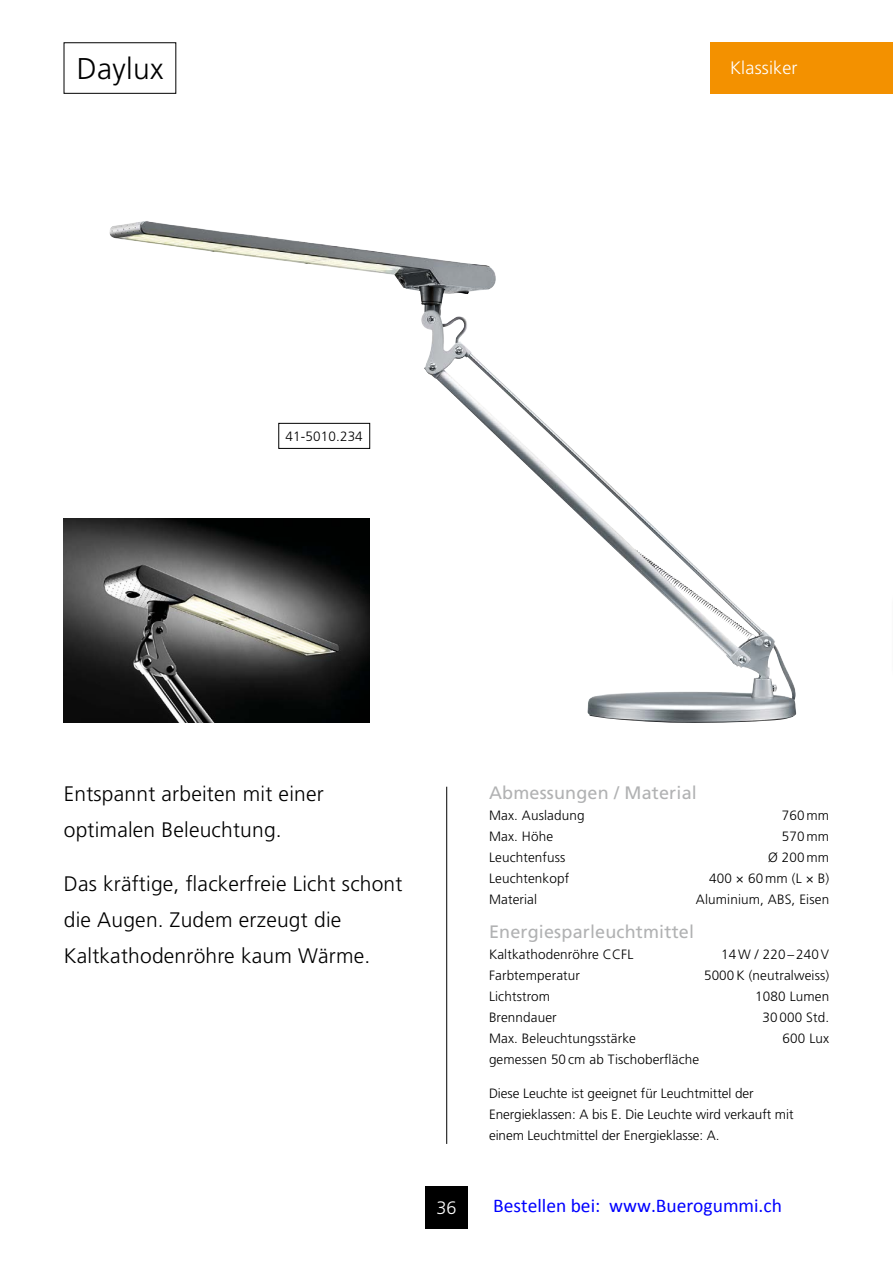
<style>
.page{position:relative;width:893px;height:1263px;background:#fff}
.page>*{position:absolute;margin:0;border:0;box-sizing:border-box;transform-origin:0 0}
.t1{font:300 30px "Frutiger";letter-spacing:.01em;color:#000}
.t2{font:300 21px/36px "Frutiger";letter-spacing:.01em;color:#000}
.t3{font:19.5px "Calibri";color:#00f}
.t4{font:18px "Frutiger";letter-spacing:.01em;color:#b1b2b3}
.t5{font:300 18px "Frutiger";letter-spacing:.01em;color:#fff}
.t6{font:300 13.5px/21px "Frutiger";letter-spacing:.01em;color:#000}
</style>
<div class="page">
<div style="left:425px;top:1186px;width:43px;height:43px;background:#000"></div>
<hr style="left:446px;top:787px;width:1px;height:357px;background:#000">
<div style="left:711px;top:43px;width:182px;height:51px;background:#f39100"></div>
<div style="left:64px;top:43px;width:112px;height:51px;border:1px solid #000"></div>
<img style="left:109px;top:221px;width:688px;height:502px">
<img style="left:64px;top:519px;width:306px;height:204px">
<div style="left:279px;top:423px;width:91px;height:26px;border:1px solid #000"></div>
<h1 class="t1" style="left:77px;top:51px;width:88px">Daylux</h1>
<h3 class="t5" style="left:730px;top:58px;width:69px">Klassiker</h3>
<h3 class="t5" style="left:749px;top:58px;width:82px">Neuheiten</h3>
<p class="t6" style="left:286px;top:425px;width:79px">41-5010.234</p>
<h2 class="t2" style="left:64px;top:776px;width:262px">Entspannt arbeiten mit einer optimalen Beleuchtung.</h2>
<h2 class="t2" style="left:64px;top:866px;width:340px">Das kräftige, flackerfreie Licht schont die Augen. Zudem erzeugt die<br>Kaltkathodenröhre kaum Wärme.</h2>
<h3 class="t5" style="left:436px;top:1197px;width:22px">36</h3>
<h3 class="t4" style="left:489px;top:782px;width:209px">Abmessungen / Material</h3>
<p class="t6" style="left:489px;top:805px;width:97px">Max. Ausladung</p>
<p class="t6" style="left:782px;top:805px;width:49px">760 mm</p>
<p class="t6" style="left:489px;top:826px;width:66px">Max. Höhe</p>
<p class="t6" style="left:782px;top:826px;width:49px">570 mm</p>
<p class="t6" style="left:489px;top:847px;width:78px">Leuchtenfuss</p>
<p class="t6" style="left:768px;top:847px;width:63px">Ø 200 mm</p>
<p class="t6" style="left:489px;top:868px;width:82px">Leuchtenkopf</p>
<p class="t6" style="left:709px;top:868px;width:122px">400 × 60 mm (L × B)</p>
<p class="t6" style="left:489px;top:889px;width:50px">Material</p>
<p class="t6" style="left:696px;top:889px;width:135px">Aluminium, ABS, Eisen</p>
<h3 class="t4" style="left:489px;top:921px;width:207px">Energiesparleuchtmittel</h3>
<p class="t6" style="left:489px;top:944px;width:146px">Kaltkathodenröhre CCFL</p>
<p class="t6" style="left:721px;top:944px;width:110px">14W / 220 – 240V</p>
<p class="t6" style="left:489px;top:965px;width:92px">Farbtemperatur</p>
<p class="t6" style="left:704px;top:965px;width:127px">5000K (neutralweiss)</p>
<p class="t6" style="left:489px;top:986px;width:62px">Lichtstrom</p>
<p class="t6" style="left:755px;top:986px;width:75px">1080 Lumen</p>
<p class="t6" style="left:489px;top:1007px;width:69px">Brenndauer</p>
<p class="t6" style="left:762px;top:1007px;width:68px">30 000 Std.</p>
<p class="t6" style="left:489px;top:1028px;width:148px">Max. Beleuchtungsstärke</p>
<p class="t6" style="left:783px;top:1028px;width:48px">600 Lux</p>
<p class="t6" style="left:489px;top:1049px;width:212px">gemessen 50 cm ab Tischoberfläche</p>
<p class="t6" style="left:489px;top:1083px;width:306px">Diese Leuchte ist geeignet für Leuchtmittel der<br>Energieklassen: A bis E. Die Leuchte wird verkauft mit einem Leuchtmittel der Energieklasse: A.</p>
<h3 class="t3" style="left:493px;top:1193px;width:290px">Bestellen bei: www.Buerogummi.ch</h3>
</div>
